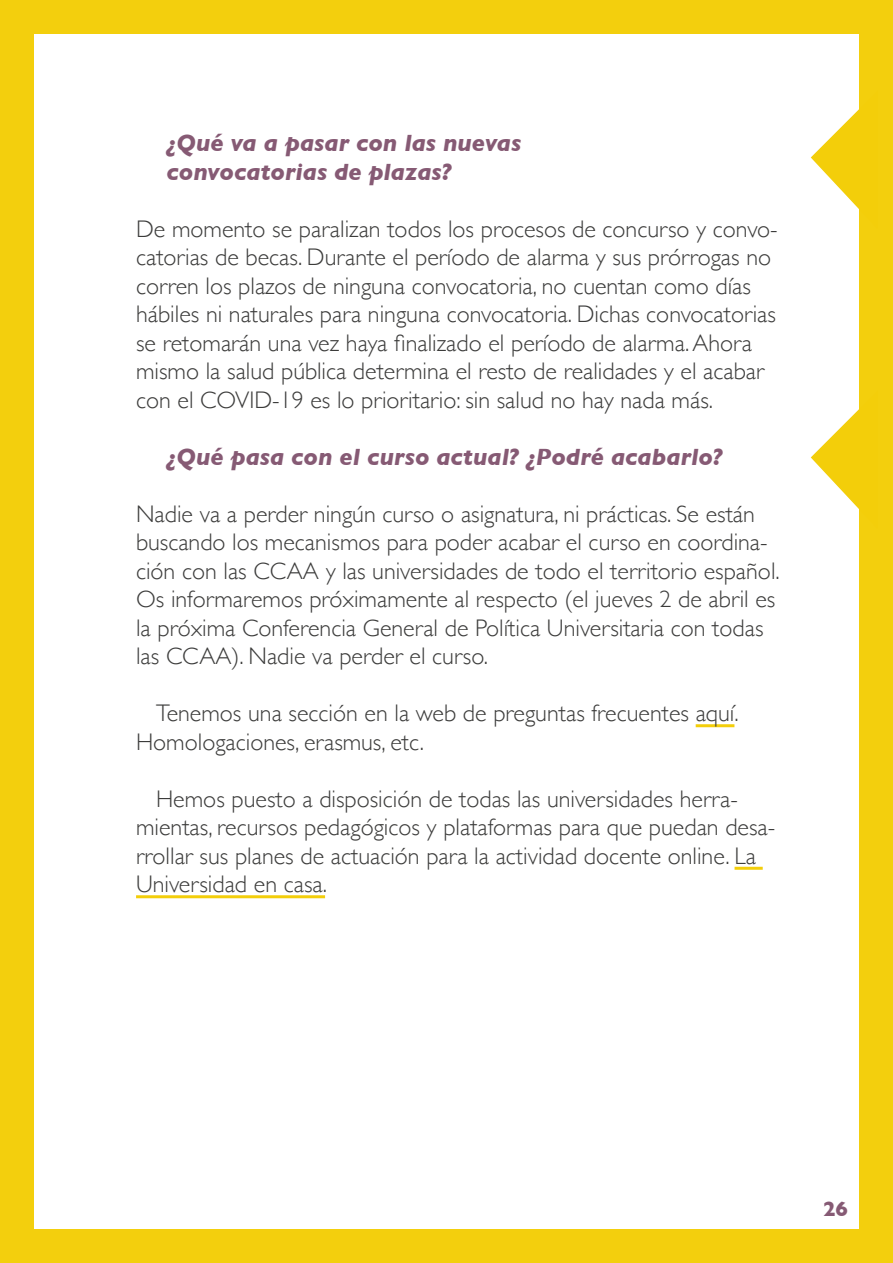
<style>
.page{position:relative;width:893px;height:1263px;background:#f3cf0d}
.page>*{position:absolute;margin:0;border:0;box-sizing:border-box;transform-origin:0 0}
.t1{font:300 24px/28.5px "Gill Sans";color:#3c3c3b}
.Pregunta{font:italic 700 24px/28.5px "Gill Sans";color:#865a74}
.t2{font:700 21px "Gill Sans";color:#865a74}
</style>
<div class="page">
<div style="left:34px;top:34px;width:825px;height:1195px;background:#fff"></div>
<hr style="left:696px;top:724px;width:38px;height:3px;background:#f3ce0a">
<hr style="left:734px;top:867px;width:29px;height:3px;background:#f3ce0a">
<hr style="left:136px;top:895px;width:189px;height:3px;background:#f3ce0a">
<svg style="left:810px;top:109px;width:49px;height:100px"></svg>
<svg style="left:810px;top:409px;width:49px;height:100px"></svg>
<p class="Pregunta" style="left:167px;top:129px;width:356px">¿Qué va a pasar con las nuevas convocatorias de plazas?</p>
<p class="t1" style="left:136px;top:213px;width:643px">De momento se paralizan todos los procesos de concurso y convo&shy;catorias de becas. Durante el período de alarma y sus prórrogas no corren los plazos de ninguna convocatoria, no cuentan como días hábiles ni naturales para ninguna convocatoria. Dichas convocatorias se retomarán una vez haya finalizado el período de alarma. Ahora mismo la salud pública determina el resto de realidades y el acabar con el COVID-19 es lo prioritario: sin salud no hay nada más.</p>
<p class="Pregunta" style="left:167px;top:442px;width:558px">¿Qué pasa con el curso actual? ¿Podré acabarlo?</p>
<p class="t1" style="left:136px;top:498px;width:645px">Nadie va a perder ningún curso o asignatura, ni prácticas. Se están buscando los mecanismos para poder acabar el curso en coordina&shy;ción con las CCAA y las universidades de todo el territorio español.<br>Os informaremos próximamente al respecto (el jueves 2 de abril es la próxima Conferencia General de Política Universitaria con todas las CCAA). Nadie va perder el curso.</p>
<p class="t1" style="left:136px;top:698px;width:604px;text-indent:20px">Tenemos una sección en la web de preguntas frecuentes aquí.<br>Homologaciones, erasmus, etc.</p>
<p class="t1" style="left:136px;top:783px;width:641px;text-indent:20px">Hemos puesto a disposición de todas las universidades herra&shy;mientas, recursos pedagógicos y plataformas para que puedan desa&shy;rrollar sus planes de actuación para la actividad docente online. La Universidad en casa.</p>
<p class="t2" style="left:823px;top:1192px;width:26px">26</p>
</div>
